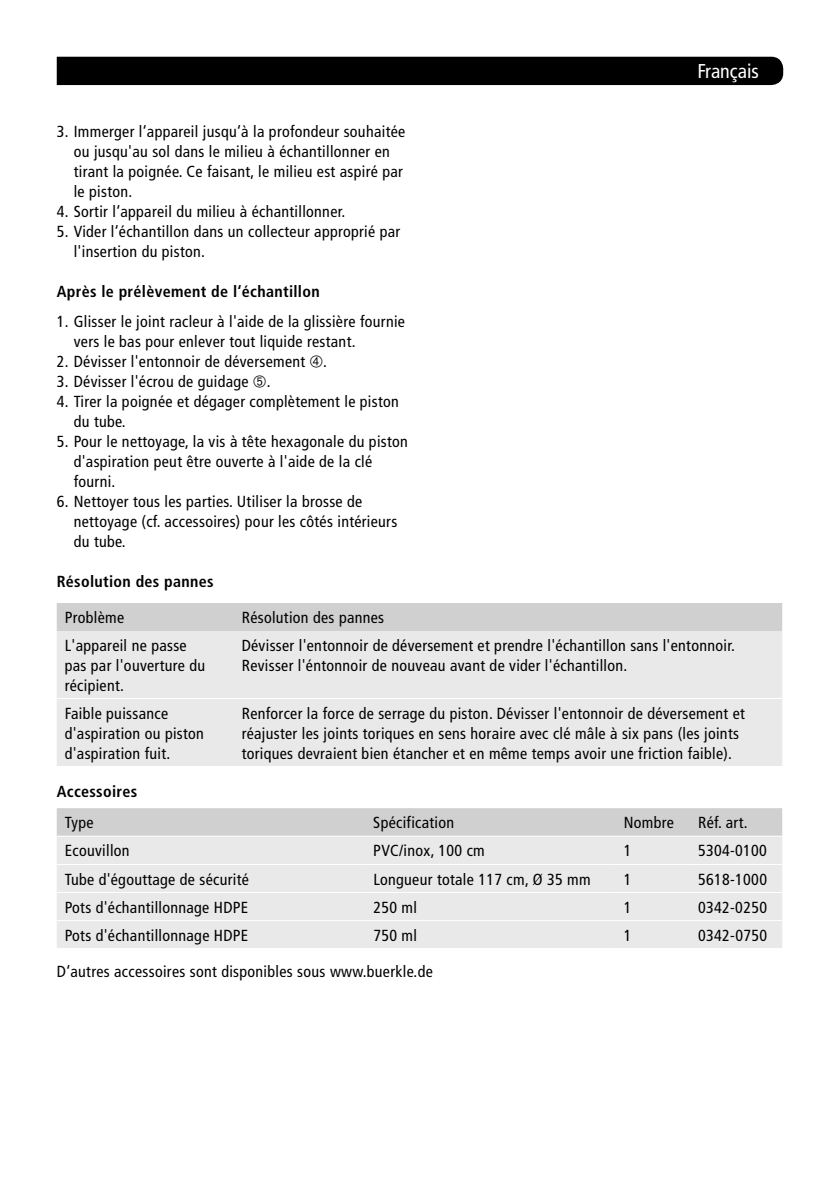
<style>
.page{position:relative;width:840px;height:1191px;background:#fff}
.page>*{position:absolute;margin:0;border:0;box-sizing:border-box;transform-origin:0 0}
.t1{font:condensed 20px "Frutiger";color:#fff}
.t2{font:condensed 16px/20px "Frutiger";letter-spacing:.02em;color:#000}
.t3{font:700 condensed 16px "Frutiger";letter-spacing:.02em;color:#000}
</style>
<div class="page">
<div style="left:57px;top:57px;width:725px;height:28px;background:#000"></div>
<div style="left:57px;top:603px;width:724px;height:28px;background:#d0d0d0"></div>
<div style="left:57px;top:631px;width:724px;height:135px;background:#e9e9e9"></div>
<hr style="left:57px;top:698px;width:176px;height:1px;background:#fff">
<hr style="left:233px;top:698px;width:548px;height:1px;background:#fff">
<div style="left:57px;top:808px;width:724px;height:27px;background:#d0d0d0"></div>
<div style="left:57px;top:837px;width:724px;height:111px;background:#e9e9e9"></div>
<hr style="left:57px;top:864px;width:308px;height:1px;background:#fff">
<hr style="left:365px;top:864px;width:250px;height:1px;background:#fff">
<hr style="left:615px;top:864px;width:74px;height:1px;background:#fff">
<hr style="left:689px;top:864px;width:92px;height:1px;background:#fff">
<hr style="left:57px;top:892px;width:308px;height:1px;background:#fff">
<hr style="left:365px;top:892px;width:250px;height:1px;background:#fff">
<hr style="left:615px;top:892px;width:74px;height:1px;background:#fff">
<hr style="left:689px;top:892px;width:92px;height:1px;background:#fff">
<hr style="left:57px;top:920px;width:308px;height:1px;background:#fff">
<hr style="left:365px;top:920px;width:250px;height:1px;background:#fff">
<hr style="left:615px;top:920px;width:74px;height:1px;background:#fff">
<hr style="left:689px;top:920px;width:92px;height:1px;background:#fff">
<p class="t2" style="left:74px;top:121px;width:333px;text-indent:-17px">3. Immerger l‘appareil jusqu‘à la profondeur souhaitée ou jusqu'au sol dans le milieu à échantillonner en tirant la poignée. Ce faisant, le milieu est aspiré par le piston.</p>
<p class="t2" style="left:57px;top:201px;width:290px">4. Sortir l‘appareil du milieu à échantillonner.</p>
<p class="t2" style="left:74px;top:221px;width:328px;text-indent:-17px">5. Vider l‘échantillon dans un collecteur approprié par l'insertion du piston.</p>
<p class="t3" style="left:57px;top:282px;width:264px">Après le prélèvement de l‘échantillon</p>
<p class="t2" style="left:74px;top:311px;width:332px;text-indent:-17px">1. Glisser le joint racleur à l'aide de la glissière fournie vers le bas pour enlever tout liquide restant.</p>
<p class="t2" style="left:57px;top:351px;width:271px">2. Dévisser l'entonnoir de déversement .</p>
<p class="t2" style="left:57px;top:371px;width:215px">3. Dévisser l'écrou de guidage .</p>
<p class="t2" style="left:74px;top:391px;width:326px;text-indent:-17px">4. Tirer la poignée et dégager complètement le piston du tube.</p>
<p class="t2" style="left:74px;top:431px;width:335px;text-indent:-17px">5. Pour le nettoyage, la vis à tête hexagonale du piston d'aspiration peut être ouverte à l'aide de la clé fourni.</p>
<p class="t2" style="left:74px;top:491px;width:325px;text-indent:-17px">6. Nettoyer tous les parties. Utiliser la brosse de nettoyage (cf. accessoires) pour les côtés intérieurs du tube.</p>
<p class="t3" style="left:57px;top:572px;width:158px">Résolution des pannes</p>
<p class="t1" style="left:697px;top:60px;width:63px">Français</p>
<p class="t2" style="left:65px;top:607px;width:61px">Problème</p>
<p class="t2" style="left:241px;top:607px;width:144px">Résolution des pannes</p>
<p class="t2" style="left:65px;top:635px;width:142px">L'appareil ne passe pas par l'ouverture du récipient.</p>
<p class="t2" style="left:241px;top:635px;width:494px">Dévisser l'entonnoir de déversement et prendre l'échantillon sans l'entonnoir.<br>Revisser l'éntonnoir de nouveau avant de vider l'échantillon.</p>
<p class="t2" style="left:65px;top:703px;width:141px">Faible puissance d'aspiration ou piston d'aspiration fuit.</p>
<p class="t2" style="left:241px;top:703px;width:504px">Renforcer la force de serrage du piston. Dévisser l'entonnoir de déversement et réajuster les joints toriques en sens horaire avec clé mâle à six pans (les joints toriques devraient bien étancher et en même temps avoir une friction faible).</p>
<p class="t3" style="left:57px;top:782px;width:82px">Accessoires</p>
<p class="t2" style="left:65px;top:812px;width:30px">Type</p>
<p class="t2" style="left:373px;top:812px;width:82px">Spécification</p>
<p class="t2" style="left:623px;top:812px;width:52px">Nombre</p>
<p class="t2" style="left:697px;top:812px;width:51px">Réf. art.</p>
<p class="t2" style="left:65px;top:840px;width:66px">Ecouvillon</p>
<p class="t2" style="left:373px;top:840px;width:113px">PVC/inox, 100 cm</p>
<p class="t2" style="left:623px;top:840px;width:9px">1</p>
<p class="t2" style="left:697px;top:840px;width:70px">5304-0100</p>
<p class="t2" style="left:65px;top:869px;width:185px">Tube d'égouttage de sécurité</p>
<p class="t2" style="left:373px;top:869px;width:219px">Longueur totale 117 cm, Ø 35 mm</p>
<p class="t2" style="left:623px;top:869px;width:9px">1</p>
<p class="t2" style="left:697px;top:869px;width:70px">5618-1000</p>
<p class="t2" style="left:65px;top:897px;width:185px">Pots d'échantillonnage HDPE</p>
<p class="t2" style="left:373px;top:897px;width:45px">250 ml</p>
<p class="t2" style="left:623px;top:897px;width:9px">1</p>
<p class="t2" style="left:697px;top:897px;width:70px">0342-0250</p>
<p class="t2" style="left:65px;top:925px;width:185px">Pots d'échantillonnage HDPE</p>
<p class="t2" style="left:373px;top:925px;width:45px">750 ml</p>
<p class="t2" style="left:623px;top:925px;width:9px">1</p>
<p class="t2" style="left:697px;top:925px;width:70px">0342-0750</p>
<p class="t2" style="left:57px;top:961px;width:377px">D‘autres accessoires sont disponibles sous www.buerkle.de</p>
</div>
